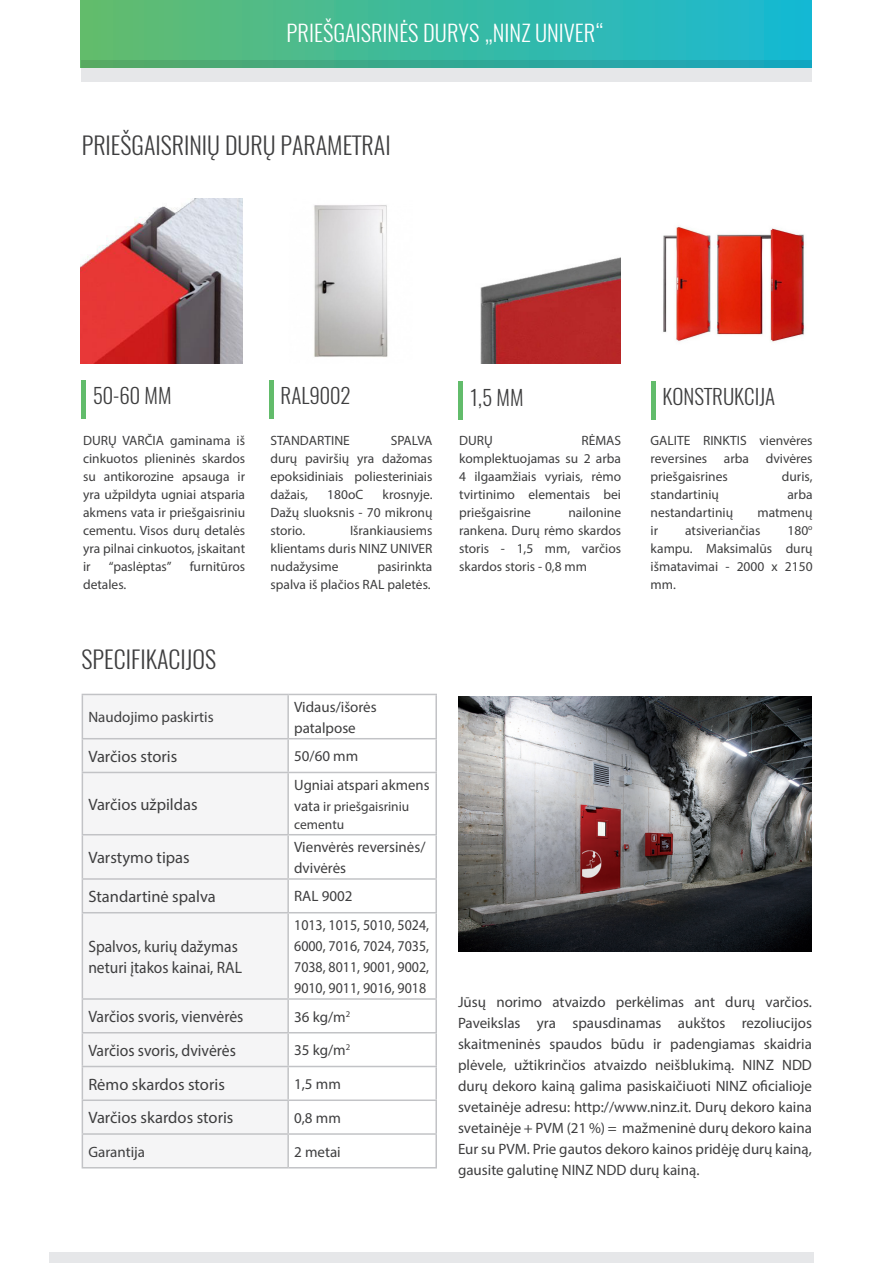
<style>
.page{position:relative;width:893px;height:1263px;background:#fff}
.page>*{position:absolute;margin:0;border:0;box-sizing:border-box;transform-origin:0 0}
.Heading_5{font:300 24px "Oswald";color:#3e3e3f}
.Heading_2{font:300 22.5px "Oswald";color:#fff}
.Heading_5-2{font:300 21px "Oswald";color:#3e3e3f}
.Body_Text{font:16.5px "Myriad Pro";color:#3e3e3f}
.Body_Text-2{font:16.5px "Myriad Pro";color:#3e3e3f;scale:.95 1}
.Body_Text-3{font:16.5px "Myriad Pro";color:#3e3e3f;scale:.94 1}
.Body_Text-4{font:15px/21px "Myriad Pro";color:#3e3e3f}
.Body_Text-5{font:15px/21px "Myriad Pro";color:#3e3e3f;text-align:justify;scale:.93 1}
.Body_Text-6{font:13.5px/18px "Myriad Pro";color:#3e3e3f;text-align:justify}
.s1{font-size:15px}
</style>
<div class="page">
<div style="left:81px;top:0;width:731px;height:68px;background:linear-gradient(to right,#63bc6c,#16b9d5)"></div>
<svg style="left:81px;top:60px;width:731px;height:22px;fill:#e6e7e9"></svg>
<div style="left:49px;top:1252px;width:764px;height:11px;background:#e6e7e9"></div>
<hr style="left:82px;top:380px;width:4px;height:39px;background:#62bc6b">
<div style="left:269px;top:380px;width:5px;height:39px;background:#62bc6b"></div>
<div style="left:458px;top:381px;width:5px;height:39px;background:#62bc6b"></div>
<div style="left:651px;top:381px;width:5px;height:38px;background:#62bc6b"></div>
<div style="left:83px;top:695px;width:204px;height:472px;background:#f5f5f6"></div>
<hr style="left:82px;top:694px;width:206px;height:1px;background:#c2c3c6">
<hr style="left:82px;top:695px;width:1px;height:43px;background:#c2c3c6">
<hr style="left:288px;top:694px;width:149px;height:1px;background:#c2c3c6">
<hr style="left:287px;top:695px;width:2px;height:43px;background:#c2c3c6">
<hr style="left:435px;top:695px;width:2px;height:43px;background:#c2c3c6">
<hr style="left:82px;top:738px;width:206px;height:1px;background:#c2c3c6">
<hr style="left:82px;top:739px;width:1px;height:33px;background:#c2c3c6">
<hr style="left:288px;top:738px;width:149px;height:1px;background:#c2c3c6">
<hr style="left:287px;top:739px;width:2px;height:33px;background:#c2c3c6">
<hr style="left:435px;top:739px;width:2px;height:33px;background:#c2c3c6">
<hr style="left:82px;top:772px;width:206px;height:1px;background:#c2c3c6">
<hr style="left:82px;top:773px;width:1px;height:61px;background:#c2c3c6">
<hr style="left:288px;top:772px;width:149px;height:1px;background:#c2c3c6">
<hr style="left:287px;top:773px;width:2px;height:61px;background:#c2c3c6">
<hr style="left:435px;top:773px;width:2px;height:61px;background:#c2c3c6">
<hr style="left:82px;top:834px;width:206px;height:1px;background:#c2c3c6">
<hr style="left:82px;top:835px;width:1px;height:43px;background:#c2c3c6">
<hr style="left:288px;top:834px;width:149px;height:1px;background:#c2c3c6">
<hr style="left:287px;top:835px;width:2px;height:43px;background:#c2c3c6">
<hr style="left:435px;top:835px;width:2px;height:43px;background:#c2c3c6">
<hr style="left:82px;top:878px;width:206px;height:2px;background:#c2c3c6">
<hr style="left:82px;top:880px;width:1px;height:32px;background:#c2c3c6">
<hr style="left:288px;top:878px;width:149px;height:2px;background:#c2c3c6">
<hr style="left:287px;top:880px;width:2px;height:32px;background:#c2c3c6">
<hr style="left:435px;top:880px;width:2px;height:32px;background:#c2c3c6">
<hr style="left:82px;top:912px;width:206px;height:1px;background:#c2c3c6">
<hr style="left:82px;top:913px;width:1px;height:85px;background:#c2c3c6">
<hr style="left:288px;top:912px;width:149px;height:1px;background:#c2c3c6">
<hr style="left:287px;top:913px;width:2px;height:85px;background:#c2c3c6">
<hr style="left:435px;top:913px;width:2px;height:85px;background:#c2c3c6">
<hr style="left:82px;top:998px;width:206px;height:2px;background:#c2c3c6">
<hr style="left:82px;top:1000px;width:1px;height:32px;background:#c2c3c6">
<hr style="left:288px;top:998px;width:149px;height:2px;background:#c2c3c6">
<hr style="left:287px;top:1000px;width:2px;height:32px;background:#c2c3c6">
<hr style="left:435px;top:1000px;width:2px;height:32px;background:#c2c3c6">
<hr style="left:82px;top:1032px;width:206px;height:1px;background:#c2c3c6">
<hr style="left:82px;top:1033px;width:1px;height:33px;background:#c2c3c6">
<hr style="left:288px;top:1032px;width:149px;height:1px;background:#c2c3c6">
<hr style="left:287px;top:1033px;width:2px;height:33px;background:#c2c3c6">
<hr style="left:435px;top:1033px;width:2px;height:33px;background:#c2c3c6">
<hr style="left:82px;top:1066px;width:206px;height:1px;background:#c2c3c6">
<hr style="left:82px;top:1067px;width:1px;height:32px;background:#c2c3c6">
<hr style="left:288px;top:1066px;width:149px;height:1px;background:#c2c3c6">
<hr style="left:287px;top:1067px;width:2px;height:32px;background:#c2c3c6">
<hr style="left:435px;top:1067px;width:2px;height:32px;background:#c2c3c6">
<hr style="left:82px;top:1099px;width:206px;height:2px;background:#c2c3c6">
<hr style="left:82px;top:1101px;width:1px;height:32px;background:#c2c3c6">
<hr style="left:288px;top:1099px;width:149px;height:2px;background:#c2c3c6">
<hr style="left:287px;top:1101px;width:2px;height:32px;background:#c2c3c6">
<hr style="left:435px;top:1101px;width:2px;height:32px;background:#c2c3c6">
<hr style="left:82px;top:1133px;width:206px;height:2px;background:#c2c3c6">
<hr style="left:82px;top:1135px;width:1px;height:32px;background:#c2c3c6">
<hr style="left:288px;top:1133px;width:149px;height:2px;background:#c2c3c6">
<hr style="left:287px;top:1135px;width:2px;height:32px;background:#c2c3c6">
<hr style="left:435px;top:1135px;width:2px;height:32px;background:#c2c3c6">
<hr style="left:82px;top:1167px;width:206px;height:1px;background:#c2c3c6">
<hr style="left:288px;top:1167px;width:149px;height:1px;background:#c2c3c6">
<img style="left:458px;top:697px;width:354px;height:254px">
<img style="left:80px;top:198px;width:162px;height:165px">
<img style="left:663px;top:226px;width:142px;height:116px">
<img style="left:314px;top:205px;width:74px;height:152px">
<img style="left:480px;top:257px;width:141px;height:106px">
<p class="Heading_2" style="left:287px;top:17px;width:319px">PRIEŠGAISRINĖS DURYS „NINZ UNIVER“</p>
<p class="Heading_5" style="left:82px;top:129px;width:310px">PRIEŠGAISRINIŲ DURŲ PARAMETRAI</p>
<p class="Heading_5-2" style="left:93px;top:382px;width:80px">50-60 MM</p>
<p class="Body_Text-6" style="left:83px;top:431px;width:164px">DURŲ VARČIA gaminama iš cinkuotos plieninės skardos su antikorozine apsauga ir yra užpildyta ugniai atsparia akmens vata ir priešgaisriniu cementu. Visos durų detalės yra pilnai cinkuotos, įskaitant ir</p>
<p class="Body_Text-6" style="left:109px;top:557px;width:64px">“paslėptas”</p>
<p class="Body_Text-6" style="left:190px;top:557px;width:57px">furnitūros</p>
<p class="Body_Text-6" style="left:83px;top:575px;width:45px">detales.</p>
<p class="Heading_5" style="left:82px;top:644px;width:136px">SPECIFIKACIJOS</p>
<p class="Heading_5-2" style="left:281px;top:382px;width:71px">RAL9002</p>
<p class="Heading_5-2" style="left:469px;top:383px;width:56px">1,5 MM</p>
<p class="Heading_5-2" style="left:663px;top:382px;width:114px">KONSTRUKCIJA</p>
<p class="Body_Text-6" style="left:459px;top:431px;width:35px">DURŲ</p>
<p class="Body_Text-6" style="left:459px;top:431px;width:164px;text-indent:122px">RĖMAS komplektuojamas su 2 arba 4 ilgaamžiais vyriais, rėmo tvirtinimo elementais bei priešgaisrine</p>
<p class="Body_Text-6" style="left:270px;top:431px;width:163px;text-indent:120px">SPALVA durų paviršių yra dažomas epoksidiniais poliesteriniais dažais,</p>
<p class="Body_Text-6" style="left:270px;top:431px;width:81px">STANDARTINE</p>
<p class="Body_Text-6" style="left:651px;top:431px;width:164px">GALITE RINKTIS vienvėres reversines arba dvivėres priešgaisrines</p>
<p class="Body_Text-6" style="left:782px;top:467px;width:32px">duris,</p>
<p class="Body_Text-6" style="left:270px;top:485px;width:163px;text-indent:112px">krosnyje.<br>Dažų sluoksnis - 70 mikronų storio.</p>
<p class="Body_Text-6" style="left:651px;top:485px;width:70px">standartinių</p>
<p class="Body_Text-6" style="left:787px;top:485px;width:27px">arba</p>
<p class="Body_Text-6" style="left:651px;top:503px;width:84px">nestandartinių</p>
<p class="Body_Text-6" style="left:757px;top:503px;width:57px">matmenų</p>
<p class="Body_Text-6" style="left:651px;top:521px;width:9px">ir</p>
<p class="Body_Text-6" style="left:685px;top:521px;width:77px">atsiveriančias</p>
<p class="Body_Text-6" style="left:327px;top:485px;width:38px">180oC</p>
<p class="Body_Text-6" style="left:459px;top:503px;width:164px;text-indent:109px">nailonine rankena. Durų rėmo skardos storis - 1,5 mm, varčios skardos storis - 0,8 mm</p>
<p class="Body_Text-6" style="left:270px;top:521px;width:163px;text-indent:80px">Išrankiausiems klientams duris NINZ UNIVER nudažysime</p>
<p class="Body_Text-6" style="left:651px;top:521px;width:164px;text-indent:137px">180<sup>o </sup>kampu. Maksimalūs durų išmatavimai - 2000 x 2150 mm.</p>
<p class="Body_Text-6" style="left:270px;top:557px;width:163px;text-align:right">pasirinkta<br>spalva iš plačios RAL paletės.</p>
<p class="Body_Text-4" style="left:88px;top:706px;width:127px">Naudojimo paskirtis</p>
<p class="Body_Text-4" style="left:294px;top:696px;width:84px">Vidaus/išorės patalpose</p>
<p class="Body_Text" style="left:88px;top:746px;width:91px">Varčios storis</p>
<p class="Body_Text-4" style="left:294px;top:745px;width:66px">50/60 mm</p>
<p class="Body_Text" style="left:88px;top:794px;width:111px">Varčios užpildas</p>
<p class="Body_Text-4" style="left:294px;top:774px;width:137px">Ugniai atspari akmens</p>
<p class="Body_Text-6" style="left:294px;top:797px;width:117px"><span class="s1">vata</span> ir priešgaisriniu cementu</p>
<p class="Body_Text" style="left:88px;top:847px;width:103px">Varstymo tipas</p>
<p class="Body_Text-4" style="left:294px;top:836px;width:133px">Vienvėrės reversinės/ dvivėrės</p>
<p class="Body_Text" style="left:88px;top:886px;width:129px">Standartinė spalva</p>
<p class="Body_Text-4" style="left:294px;top:886px;width:60px">RAL 9002</p>
<p class="Body_Text-3" style="left:88px;top:936px;width:161px">Spalvos, kurių dažymas</p>
<p class="Body_Text-3" style="left:88px;top:957px;width:165px">neturi įtakos kainai, RAL</p>
<p class="Body_Text-5" style="left:294px;top:914px;width:147px">1013, 1015, 5010, 5024, 6000, 7016, 7024, 7035, 7038, 8011, 9001, 9002, 9010, 9011, 9016, 9018</p>
<p class="Body_Text-2" style="left:88px;top:1006px;width:165px">Varčios svoris, vienvėrės</p>
<p class="Body_Text-4" style="left:294px;top:1006px;width:58px">36 kg/m<sup>2</sup></p>
<p class="Body_Text-2" style="left:88px;top:1040px;width:157px">Varčios svoris, dvivėrės</p>
<p class="Body_Text-4" style="left:294px;top:1039px;width:58px">35 kg/m<sup>2</sup></p>
<p class="Body_Text" style="left:88px;top:1074px;width:138px">Rėmo skardos storis</p>
<p class="Body_Text-4" style="left:294px;top:1073px;width:48px">1,5 mm</p>
<p class="Body_Text" style="left:88px;top:1107px;width:147px">Varčios skardos storis</p>
<p class="Body_Text-4" style="left:294px;top:1107px;width:48px">0,8 mm</p>
<p class="Body_Text-4" style="left:88px;top:1141px;width:58px">Garantija</p>
<p class="Body_Text-4" style="left:294px;top:1141px;width:48px">2 metai</p>
<p class="Body_Text-4" style="left:458px;top:991px;width:355px;text-align:justify">Jūsų norimo atvaizdo perkėlimas ant durų varčios.<br>Paveikslas yra spausdinamas aukštos rezoliucijos skaitmeninės spaudos būdu ir padengiamas skaidria plėvele, užtikrinčios atvaizdo neišblukimą. NINZ NDD durų dekoro kainą galima pasiskaičiuoti NINZ oficialioje svetainėje adresu: http://www.ninz.it. Durų dekoro kaina svetainėje + PVM (21 %) = mažmeninė durų dekoro kaina Eur su PVM. Prie gautos dekoro kainos pridėję durų kainą, gausite galutinę NINZ NDD durų kainą.</p>
</div>
